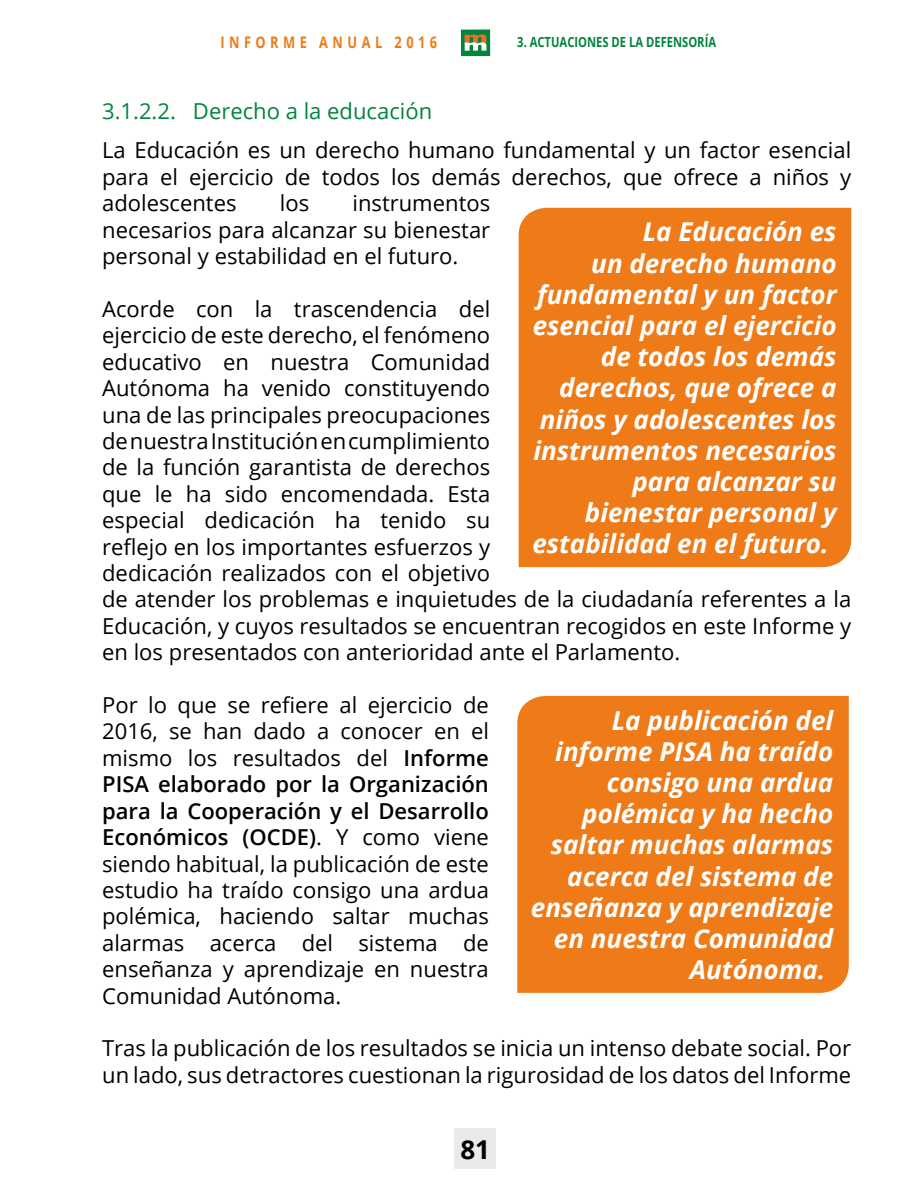
<style>
.page{position:relative;width:908px;height:1191px;background:#fff}
.page>*{position:absolute;margin:0;border:0;box-sizing:border-box;transform-origin:0 0}
.t1{font:italic 700 26px "Open Sans";color:#fff}
.t2{font:700 26px "Open Sans";color:#000}
.t3{font:22px/26.4px "Open Sans";color:#000;text-align:justify}
.t4{font:22px "Open Sans";color:#02843d}
.t5{font:700 16px "Open Sans";letter-spacing:.35em;color:#ee7b18;scale:.8 1}
.t6{font:700 14px "Open Sans";color:#02843d;scale:.8 1}
.s1{font-weight:600}
</style>
<div class="page">
<div style="left:460px;top:29px;width:30px;height:27px;background:#02843d"></div>
<svg style="left:464px;top:35px;width:22px;height:16px"></svg>
<div style="left:454px;top:1128px;width:41px;height:41px;background:#ece9e9"></div>
<div style="left:518px;top:207px;width:334px;height:361px;background:#ee7b18"></div>
<div style="left:517px;top:695px;width:332px;height:298px;background:#ee7b18"></div>
<p class="t5" style="left:220px;top:31px;width:272px">INFORME ANUAL 2016</p>
<p class="t6" style="left:517px;top:32px;width:250px">3. ACTUACIONES DE LA DEFENSORÍA</p>
<p class="t4" style="left:102px;top:96px;width:331px">3.1.2.2. Derecho a la educación</p>
<p class="t3" style="left:102px;top:137px;width:750px">La Educación es un derecho humano fundamental y un factor esencial para el ejercicio de todos los demás derechos, que ofrece a niños y adolescentes</p>
<p class="t3" style="left:280px;top:189px;width:31px">los</p>
<p class="t3" style="left:102px;top:189px;width:389px;text-indent:250px">instrumentos necesarios para alcanzar su bienestar personal y estabilidad en el futuro.</p>
<p class="t3" style="left:102px;top:295px;width:750px;text-align:left">Acorde con la trascendencia del<br>ejercicio de este derecho, el fenómeno<br>educativo en nuestra Comunidad<br>Autónoma ha venido constituyendo<br>una de las principales preocupaciones<br>de nuestra Institución en cumplimiento<br>de la función garantista de derechos<br>que le ha sido encomendada. Esta<br>especial dedicación ha tenido su<br>reflejo en los importantes esfuerzos y<br>dedicación realizados con el objetivo<br>de atender los problemas e inquietudes de la ciudadanía referentes a la Educación, y cuyos resultados se encuentran recogidos en este Informe y en los presentados con anterioridad ante el Parlamento.</p>
<p class="t3" style="left:102px;top:691px;width:388px">Por lo que se refiere al ejercicio de 2016, se han dado a conocer en el mismo los resultados del <span class="s1">Informe PISA elaborado por la Organización para la Cooperación y el Desarrollo Económicos (OCDE)</span>. Y como viene siendo habitual, la publicación de este estudio ha traído consigo una ardua polémica, haciendo saltar muchas alarmas acerca del sistema de enseñanza y aprendizaje en nuestra Comunidad Autónoma.</p>
<p class="t3" style="left:102px;top:1034px;width:750px">Tras la publicación de los resultados se inicia un intenso debate social. Por un lado, sus detractores cuestionan la rigurosidad de los datos del Informe</p>
<p class="t1" style="left:642px;top:213px;width:195px">La Educación es</p>
<p class="t1" style="left:591px;top:245px;width:247px">un derecho humano</p>
<p class="t1" style="left:537px;top:276px;width:301px">fundamental y un factor</p>
<p class="t1" style="left:532px;top:307px;width:305px">esencial para el ejercicio</p>
<p class="t1" style="left:600px;top:338px;width:237px">de todos los demás</p>
<p class="t1" style="left:559px;top:369px;width:279px">derechos, que ofrece a</p>
<p class="t1" style="left:539px;top:401px;width:298px">niños y adolescentes los</p>
<p class="t1" style="left:533px;top:432px;width:304px">instrumentos necesarios</p>
<p class="t1" style="left:632px;top:463px;width:205px">para alcanzar su</p>
<p class="t1" style="left:584px;top:494px;width:253px">bienestar personal y</p>
<p class="t1" style="left:532px;top:525px;width:297px">estabilidad en el futuro.</p>
<p class="t1" style="left:611px;top:701px;width:223px">La publicación del</p>
<p class="t1" style="left:555px;top:733px;width:279px">informe PISA ha traído</p>
<p class="t1" style="left:606px;top:764px;width:228px">consigo una ardua</p>
<p class="t1" style="left:582px;top:795px;width:252px">polémica y ha hecho</p>
<p class="t1" style="left:550px;top:826px;width:284px">saltar muchas alarmas</p>
<p class="t1" style="left:567px;top:857px;width:267px">acerca del sistema de</p>
<p class="t1" style="left:530px;top:889px;width:303px">enseñanza y aprendizaje</p>
<p class="t1" style="left:553px;top:920px;width:281px">en nuestra Comunidad</p>
<p class="t1" style="left:689px;top:951px;width:137px">Autónoma.</p>
<p class="t2" style="left:460px;top:1131px;width:31px">81</p>
</div>
